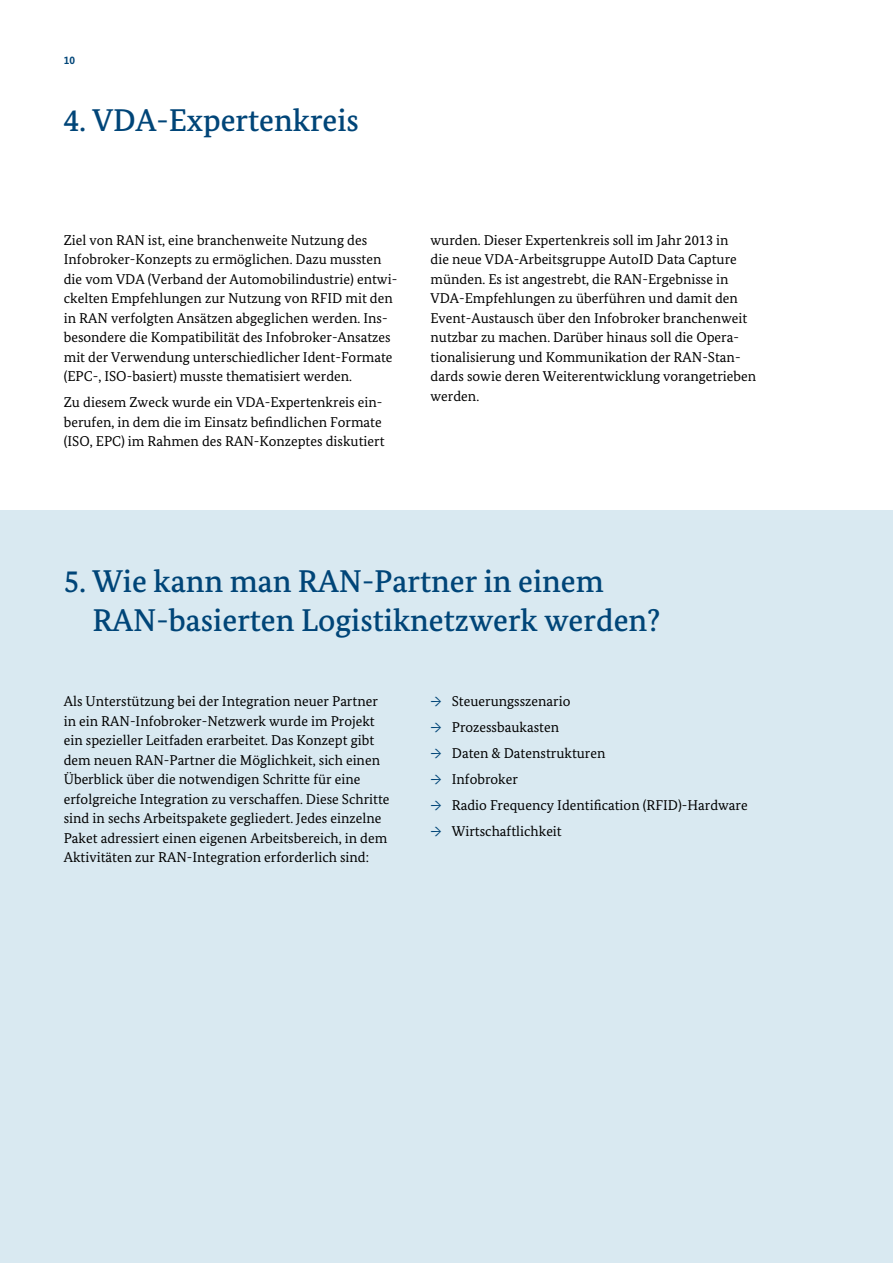
<style>
.page{position:relative;width:893px;height:1263px;background:#fff}
.page>*{position:absolute;margin:0;border:0;box-sizing:border-box;transform-origin:0 0}
.t1{font:500 31.5px/39px "Bundes Serif";color:#004578}
.Absatzformat_1{font:14.25px/19.5px "Bundes Serif";color:#000}
.t2{font:700 11.25px "Bundes Sans";color:#004578}
.s1{color:#004578}
</style>
<div class="page">
<div style="left:0;top:510px;width:893px;height:753px;background:#d9e9f1"></div>
<p class="t2" style="left:64px;top:53px;width:13px">10</p>
<p class="t1" style="left:64px;top:100px;width:297px">4. VDA-Expertenkreis</p>
<p class="Absatzformat_1" style="left:64px;top:230px;width:335px">Ziel von RAN ist, eine branchenweite Nutzung des Infobroker-Konzepts zu ermöglichen. Dazu mussten die vom VDA (Verband der Automobilindustrie) entwi&shy;ckelten Empfehlungen zur Nutzung von RFID mit den in RAN verfolgten Ansätzen abgeglichen werden. Ins&shy;besondere die Kompatibilität des Infobroker-Ansatzes mit der Verwendung unterschiedlicher Ident-Formate (EPC-, ISO-basiert) musste thematisiert werden.</p>
<p class="Absatzformat_1" style="left:64px;top:393px;width:322px">Zu diesem Zweck wurde ein VDA-Expertenkreis ein&shy;berufen, in dem die im Einsatz befindlichen Formate (ISO, EPC) im Rahmen des RAN-Konzeptes diskutiert</p>
<p class="Absatzformat_1" style="left:431px;top:230px;width:327px">wurden. Dieser Expertenkreis soll im Jahr 2013 in<br>die neue VDA-Arbeitsgruppe AutoID Data Capture münden. Es ist angestrebt, die RAN-Ergebnisse in VDA-Empfehlungen zu überführen und damit den Event-Austausch über den Infobroker branchenweit nutzbar zu machen. Darüber hinaus soll die Opera&shy;tionalisierung und Kommunikation der RAN-Stan&shy;dards sowie deren Weiterentwicklung vorangetrieben werden.</p>
<p class="t1" style="left:93px;top:561px;width:569px;text-indent:-29px">5. Wie kann man RAN-Partner in einem<br>RAN-basierten Logistiknetzwerk werden?</p>
<p class="Absatzformat_1" style="left:64px;top:691px;width:327px">Als Unterstützung bei der Integration neuer Partner in ein RAN-Infobroker-Netzwerk wurde im Projekt ein spezieller Leitfaden erarbeitet. Das Konzept gibt dem neuen RAN-Partner die Möglichkeit, sich einen Überblick über die notwendigen Schritte für eine erfolgreiche Integration zu verschaffen. Diese Schritte sind in sechs Arbeitspakete gegliedert. Jedes einzelne Paket adressiert einen eigenen Arbeitsbereich, in dem Aktivitäten zur RAN-Integration erforderlich sind:</p>
<p class="Absatzformat_1" style="left:431px;top:691px;width:141px"><span class="s1">→</span> Steuerungsszenario</p>
<p class="Absatzformat_1" style="left:431px;top:717px;width:130px"><span class="s1">→</span> Prozessbaukasten</p>
<p class="Absatzformat_1" style="left:431px;top:743px;width:176px"><span class="s1">→</span> Daten &amp; Datenstrukturen</p>
<p class="Absatzformat_1" style="left:431px;top:769px;width:89px"><span class="s1">→</span> Infobroker</p>
<p class="Absatzformat_1" style="left:431px;top:795px;width:319px"><span class="s1">→</span> Radio Frequency Identification (RFID)-Hardware</p>
<p class="Absatzformat_1" style="left:431px;top:821px;width:133px"><span class="s1">→</span> Wirtschaftlichkeit</p>
</div>
